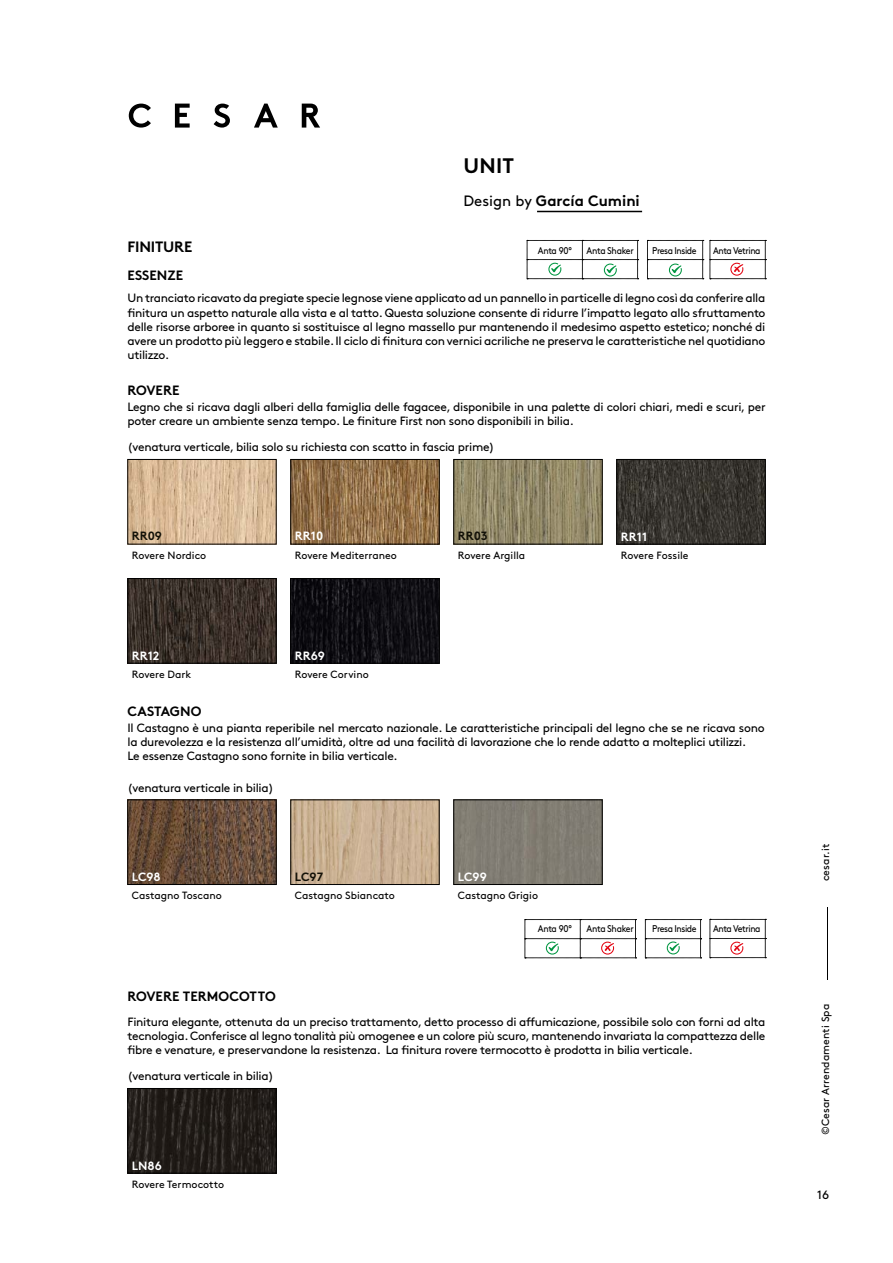
<style>
.page{position:relative;width:893px;height:1263px;background:#fff}
.page>*{position:absolute;margin:0;border:0;box-sizing:border-box;transform-origin:0 0}
.t1{font:700 21px "Brown Pro";color:#000}
.t2{font:700 15px "Brown Pro";letter-spacing:-.005em;color:#000}
.t3{font:700 13.5px "Brown Pro";color:#000}
.t4{font:12px/14.2px "Brown Pro";letter-spacing:-.025em;color:#000;text-align:justify}
.t5{font:700 12px "Brown Pro";color:#fff}
.t6{font:700 12px "Brown Pro";color:#131108}
.t7{font:10.5px "Brown Pro";color:#000}
.t8{font:9.75px "Brown Pro";letter-spacing:-.05em;color:#000;scale:.9 1}
.s1{font-weight:400}
</style>
<div class="page">
<img style="left:130px;top:461px;width:144px;height:81px">
<div style="left:128px;top:459px;width:148px;height:85px;border:1px solid #000"></div>
<img style="left:456px;top:461px;width:144px;height:81px">
<div style="left:454px;top:459px;width:148px;height:85px;border:1px solid #000"></div>
<img style="left:619px;top:461px;width:144px;height:81px">
<div style="left:617px;top:459px;width:148px;height:85px;border:1px solid #000"></div>
<img style="left:293px;top:461px;width:144px;height:81px">
<div style="left:291px;top:459px;width:148px;height:85px;border:1px solid #000"></div>
<img style="left:130px;top:580px;width:144px;height:81px">
<div style="left:128px;top:578px;width:148px;height:85px;border:1px solid #000"></div>
<img style="left:293px;top:580px;width:144px;height:81px">
<div style="left:291px;top:578px;width:148px;height:85px;border:1px solid #000"></div>
<div style="left:456px;top:802px;width:144px;height:81px;background:#817d73"></div>
<div style="left:454px;top:800px;width:148px;height:85px;border:1px solid #000"></div>
<img style="left:293px;top:802px;width:144px;height:81px">
<div style="left:291px;top:800px;width:148px;height:85px;border:1px solid #000"></div>
<img style="left:130px;top:802px;width:144px;height:81px">
<div style="left:128px;top:800px;width:148px;height:85px;border:1px solid #000"></div>
<img style="left:130px;top:1090px;width:144px;height:81px">
<div style="left:128px;top:1088px;width:148px;height:85px;border:1px solid #000"></div>
<hr style="left:827px;top:907px;width:1px;height:73px;background:#000">
<hr style="left:537px;top:211px;width:105px;height:1px;background:#000">
<svg style="left:254px;top:104px;width:24px;height:24px"></svg>
<svg style="left:129px;top:104px;width:22px;height:24px"></svg>
<svg style="left:302px;top:104px;width:18px;height:24px"></svg>
<svg style="left:175px;top:104px;width:15px;height:24px"></svg>
<svg style="left:214px;top:104px;width:16px;height:24px"></svg>
<svg style="left:527px;top:240px;width:112px;height:39px"></svg>
<svg style="left:647px;top:240px;width:57px;height:39px"></svg>
<svg style="left:710px;top:240px;width:56px;height:39px"></svg>
<svg style="left:525px;top:919px;width:111px;height:39px"></svg>
<svg style="left:645px;top:919px;width:57px;height:39px"></svg>
<svg style="left:710px;top:919px;width:56px;height:39px"></svg>
<h1 class="t1" style="left:464px;top:149px;width:52px">UNIT</h1>
<p class="t2" style="left:463px;top:189px;width:178px"><span class="s1">Design by</span> García Cumini</p>
<p class="t2" style="left:128px;top:234px;width:66px">FINITURE</p>
<p class="t3" style="left:128px;top:264px;width:57px">ESSENZE</p>
<p class="t4" style="left:128px;top:290px;width:639px">Un tranciato ricavato da pregiate specie legnose viene applicato ad un pannello in particelle di legno così da conferire alla finitura un aspetto naturale alla vista e al tatto. Questa soluzione consente di ridurre l’impatto legato allo sfruttamento delle risorse arboree in quanto si sostituisce al legno massello pur mantenendo il medesimo aspetto estetico; nonché di avere un prodotto più leggero e stabile. Il ciclo di finitura con vernici acriliche ne preserva le caratteristiche nel quotidiano utilizzo.</p>
<p class="t3" style="left:128px;top:379px;width:53px">ROVERE</p>
<p class="t4" style="left:128px;top:399px;width:640px">Legno che si ricava dagli alberi della famiglia delle fagacee, disponibile in una palette di colori chiari, medi e scuri, per poter creare un ambiente senza tempo. Le finiture First non sono disponibili in bilia.</p>
<p class="t8" style="left:587px;top:243px;width:54px">Anta Shaker</p>
<p class="t8" style="left:652px;top:243px;width:51px">Presa Inside</p>
<p class="t8" style="left:713px;top:243px;width:54px">Anta Vetrina</p>
<p class="t8" style="left:538px;top:244px;width:39px">Anta 90°</p>
<p class="t4" style="left:128px;top:439px;width:369px">(venatura verticale, bilia solo su richiesta con scatto in fascia prime)</p>
<p class="t6" style="left:132px;top:526px;width:32px">RR09</p>
<p class="t5" style="left:295px;top:526px;width:30px">RR10</p>
<p class="t6" style="left:458px;top:526px;width:31px">RR03</p>
<p class="t5" style="left:621px;top:527px;width:28px">RR11</p>
<p class="t7" style="left:132px;top:547px;width:76px">Rovere Nordico</p>
<p class="t7" style="left:295px;top:547px;width:104px">Rovere Mediterraneo</p>
<p class="t7" style="left:458px;top:547px;width:69px">Rovere Argilla</p>
<p class="t7" style="left:621px;top:547px;width:69px">Rovere Fossile</p>
<p class="t5" style="left:132px;top:646px;width:29px">RR12</p>
<p class="t5" style="left:295px;top:646px;width:31px">RR69</p>
<p class="t7" style="left:132px;top:666px;width:61px">Rovere Dark</p>
<p class="t7" style="left:295px;top:666px;width:75px">Rovere Corvino</p>
<p class="t3" style="left:128px;top:700px;width:75px">CASTAGNO</p>
<p class="t4" style="left:128px;top:720px;width:639px;text-align:left">Il Castagno è una pianta reperibile nel mercato nazionale. Le caratteristiche principali del legno che se ne ricava sono la durevolezza e la resistenza all’umidità, oltre ad una facilità di lavorazione che lo rende adatto a molteplici utilizzi.<br>Le essenze Castagno sono fornite in bilia verticale.</p>
<p class="t4" style="left:128px;top:779px;width:148px">(venatura verticale in bilia)</p>
<p class="t5" style="left:132px;top:867px;width:30px">LC98</p>
<p class="t6" style="left:295px;top:867px;width:30px">LC97</p>
<p class="t5" style="left:458px;top:867px;width:30px">LC99</p>
<p class="t7" style="left:132px;top:888px;width:92px">Castagno Toscano</p>
<p class="t7" style="left:295px;top:888px;width:102px">Castagno Sbiancato</p>
<p class="t7" style="left:458px;top:888px;width:82px">Castagno Grigio</p>
<p class="t8" style="left:538px;top:922px;width:39px">Anta 90°</p>
<p class="t8" style="left:587px;top:921px;width:54px">Anta Shaker</p>
<p class="t8" style="left:652px;top:921px;width:51px">Presa Inside</p>
<p class="t8" style="left:713px;top:921px;width:54px">Anta Vetrina</p>
<p class="t3" style="left:128px;top:986px;width:150px">ROVERE TERMOCOTTO</p>
<p class="t4" style="left:128px;top:1013px;width:639px">Finitura elegante, ottenuta da un preciso trattamento, detto processo di affumicazione, possibile solo con forni ad alta tecnologia. Conferisce al legno tonalità più omogenee e un colore più scuro, mantenendo invariata la compattezza delle fibre e venature, e preservandone la resistenza. La finitura rovere termocotto è prodotta in bilia verticale.</p>
<p class="t4" style="left:128px;top:1068px;width:148px">(venatura verticale in bilia)</p>
<p class="t5" style="left:132px;top:1156px;width:32px">LN86</p>
<p class="t7" style="left:132px;top:1176px;width:94px">Rovere Termocotto</p>
<p class="t7" style="left:817px;top:881px;width:39px;rotate:-90deg">cesar.it</p>
<p class="t7" style="left:817px;top:1135px;width:133px;rotate:-90deg">©Cesar Arrendamenti Spa</p>
<p class="t4" style="left:817px;top:1187px;width:13px">16</p>
</div>
